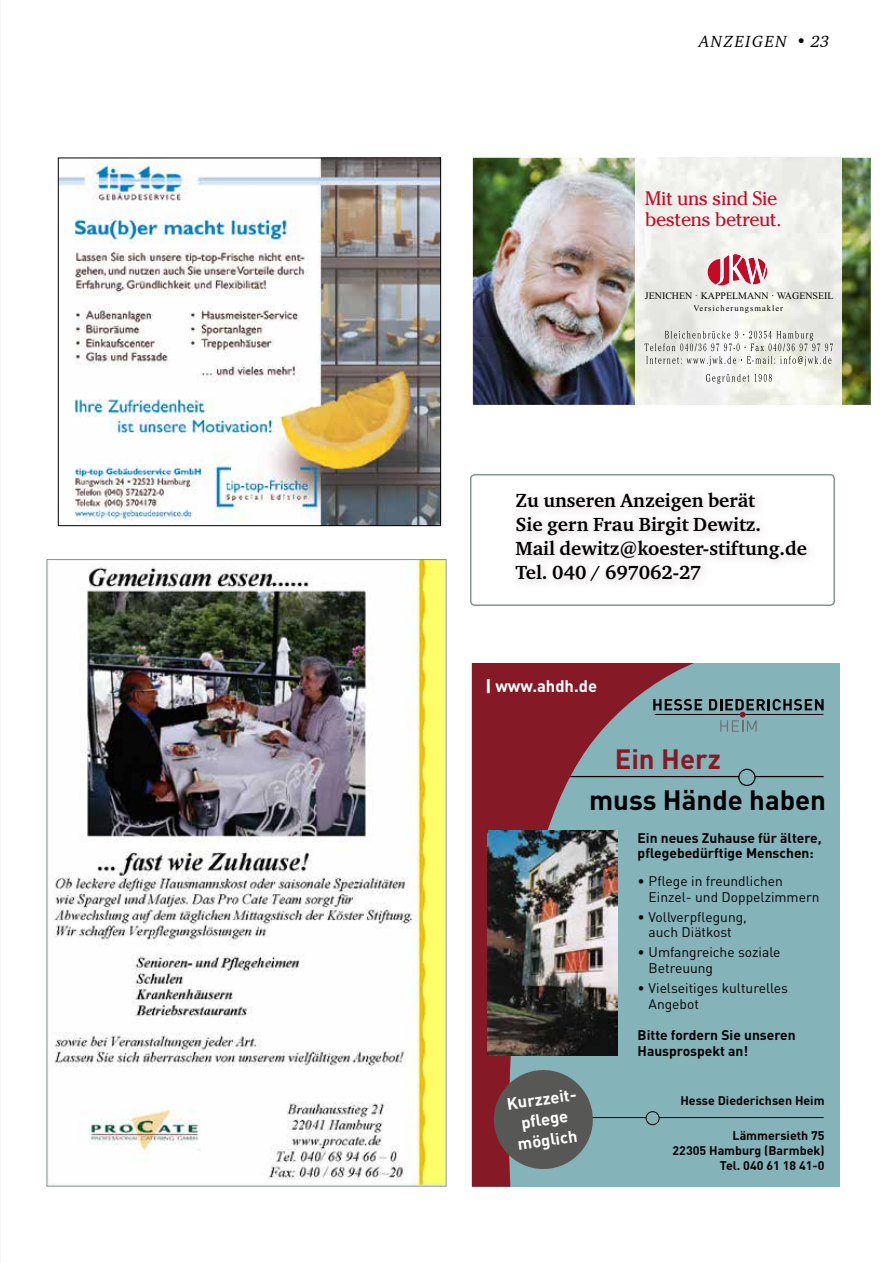
<style>
.page{position:relative;width:893px;height:1263px;background:#fff}
.page>*{position:absolute;margin:0;border:0;box-sizing:border-box;transform-origin:0 0}
.t1{font:700 27.6px "DIN";color:#000}
.t2{font:700 27.6px "DIN";color:#851a26}
.t3{font:700 19.5px/24px "Charter ITC";color:#000}
.t4{font:19.5px/21.5px "Cheltenham";letter-spacing:-.025em;color:#c50a28}
.t5{font:700 16.5px/20.7px "DIN";color:#fff;text-align:center}
.t6{font:italic 16.5px "Charter BT";letter-spacing:.1em;color:#000}
.t7{font:13.8px/15.9px "DIN";color:#000}
.t8{font:700 13.8px/15.9px "DIN";color:#000}
.t9{font:700 12.45px/15.1px "DIN";color:#000;text-align:right}
.t10{font:9.9px "Times New Roman";color:#000}
.t11{font:8.4px "Times New Roman";letter-spacing:.12em;color:#000}
.s1{font-weight:900}
</style>
<div class="page">
<svg style="left:0;top:0;width:1px;height:1263px"></svg>
<div style="left:472px;top:663px;width:367px;height:524px;background:#85b3ba"></div>
<svg style="left:472px;top:663px;width:222px;height:524px"></svg>
<img style="left:487px;top:830px;width:130px;height:226px">
<svg style="left:653px;top:699px;width:49px;height:11px"></svg>
<hr style="left:655px;top:714px;width:168px;height:1px;background:#000">
<svg style="left:709px;top:699px;width:115px;height:33px"></svg>
<hr style="left:570px;top:776px;width:254px;height:1px;background:#000">
<div style="left:739px;top:769px;width:16px;height:16px;background:#85b3ba;border-radius:50%"></div>
<div style="left:738px;top:769px;width:18px;height:17px;border:1px solid #000;border-radius:50%"></div>
<hr style="left:530px;top:1117px;width:294px;height:1px;background:#000">
<div style="left:646px;top:1112px;width:13px;height:13px;background:#85b3ba;border-radius:50%"></div>
<div style="left:646px;top:1111px;width:14px;height:14px;border:1px solid #000;border-radius:50%"></div>
<svg style="left:491px;top:1067px;width:105px;height:105px"></svg>
<img style="left:54px;top:561px;width:390px;height:623px">
<img style="left:473px;top:158px;width:398px;height:247px">
<img style="left:636px;top:158px;width:205px;height:247px">
<svg style="left:708px;top:254px;width:59px;height:31px"></svg>
<svg style="left:706px;top:374px;width:66px;height:10px"></svg>
<svg style="left:645px;top:331px;width:188px;height:35px"></svg>
<div style="left:470px;top:474px;width:365px;height:132px;border:2px solid #85948e;border-radius:4px"></div>
<div style="left:511px;top:488px;width:306px;height:102px;background:#fbf9fa"></div>
<img style="left:60px;top:160px;width:379px;height:364px">
<div style="left:58px;top:158px;width:383px;height:368px;border:1px solid #000"></div>
<p class="t6" style="left:699px;top:30px;width:131px">ANZEIGEN • 23</p>
<h2 class="t4" style="left:645px;top:187px;width:138px">Mit uns sind Sie bestens betreut.</h2>
<p class="t10" style="left:645px;top:289px;width:190px">JENICHEN · KAPPELMANN · WAGENSEIL</p>
<p class="t11" style="left:693px;top:302px;width:91px">Versicherungsmakler</p>
<h2 class="t3" style="left:515px;top:488px;width:293px">Zu unseren Anzeigen berät<br>Sie gern Frau Birgit Dewitz.<br>Mail dewitz@koester-stiftung.de<br>Tel. 040 / 697062-27</h2>
<p class="t5" style="left:485px;top:675px;width:113px"><span class="s1">|</span> www.ahdh.de</p>
<h1 class="t2" style="left:615px;top:741px;width:108px">Ein Herz</h1>
<h1 class="t1" style="left:589px;top:782px;width:238px">muss Hände haben</h1>
<p class="t5" style="left:505px;top:1093px;width:81px;rotate:-8deg">Kurzzeit&shy;pfl ege möglich</p>
<p class="t8" style="left:638px;top:829px;width:186px">Ein neues Zuhause für ältere, pflegebedürftige Menschen:</p>
<p class="t7" style="left:649px;top:873px;width:172px;text-indent:-11px">• Pflege in freundlichen<br>Einzel- und Doppelzimmern</p>
<p class="t7" style="left:638px;top:908px;width:111px;text-align:center">• Vollverpflegung, auch Diätkost</p>
<p class="t7" style="left:649px;top:944px;width:133px;text-indent:-11px">• Umfangreiche soziale<br>Betreuung</p>
<p class="t7" style="left:649px;top:979px;width:141px;text-indent:-11px">• Vielseitiges kulturelles<br>Angebot</p>
<p class="t8" style="left:638px;top:1026px;width:160px">Bitte fordern Sie unseren<br>Hausprospekt an!</p>
<p class="t9" style="left:680px;top:1092px;width:146px">Hesse Diederichsen Heim</p>
<p class="t9" style="left:673px;top:1127px;width:153px">Lämmersieth 75<br>22305 Hamburg (Barmbek)<br>Tel. 040 61 18 41-0</p>
</div>
